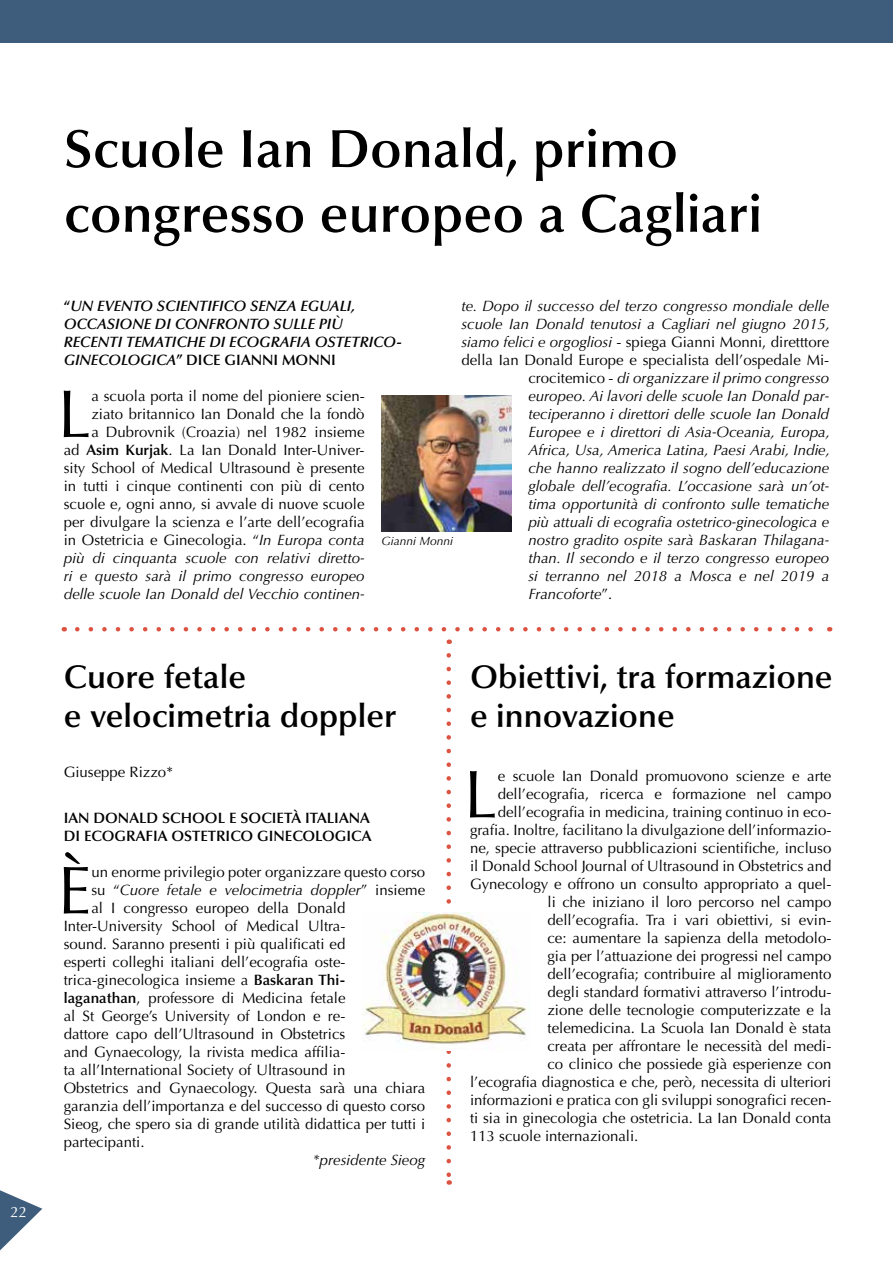
<style>
.page{position:relative;width:893px;height:1263px;background:#fff}
.page>*{position:absolute;margin:0;border:0;box-sizing:border-box;transform-origin:0 0}
.t1{font:67.5px "Optima LT Std";color:#000}
.t2{font:600 54px/64.8px "Optima LT Std";color:#000}
.t3{font:600 33px/39.6px "Optima LT Std";color:#000}
.t4{font:15px/18px "Optima LT Std";color:#000;text-align:right}
.t5{font:italic 15px "Optima LT Std";color:#000}
.t6{font:italic 600 15px/18px "Optima LT Std";color:#000}
.t7{font:600 15px/18px "Optima LT Std";color:#000}
.t8{font:15px "Optima LT Std";color:#fff}
.t9{font:italic 12px "Optima LT Std";color:#000}
.s1{font-style:normal}
.s2{font-weight:600}
.s3{font-style:italic}
</style>
<div class="page">
<div style="left:0;top:0;width:893px;height:43px;background:#3e5d7c"></div>
<svg style="left:0;top:1190px;width:42px;height:61px"></svg>
<svg style="left:77px;top:627px;width:736px;height:4px"></svg>
<img style="left:382px;top:395px;width:129px;height:136px">
<svg style="left:446px;top:655px;width:5px;height:530px"></svg>
<img style="left:362px;top:913px;width:165px;height:137px">
<p class="t8" style="left:10px;top:1203px;width:18px">22</p>
<h2 class="t2" style="left:64px;top:117px;width:700px">Scuole Ian Donald, primo congresso europeo a Cagliari</h2>
<p class="t6" style="left:64px;top:297px;width:340px"><span class="s1">“</span>UN EVENTO SCIENTIFICO SENZA EGUALI, OCCASIONE DI CONFRONTO SULLE PIÙ RECENTI TEMATICHE DI ECOGRAFIA OSTETRICO-GINECOLOGICA<span class="s1">” DICE GIANNI MONNI</span></p>
<h1 class="t1" style="left:58px;top:375px;width:35px">L</h1>
<p class="t4" style="left:64px;top:387px;width:302px">a scuola porta il nome del pioniere scien&shy;ziato britannico Ian Donald che la fondò<br>a Dubrovnik (Croazia) nel 1982 insieme<br>ad <span class="s2">Asim Kurjak</span>. La Ian Donald Inter-Univer&shy;sity School of Medical Ultrasound è presente in tutti i cinque continenti con più di cento scuole e, ogni anno, si avvale di nuove scuole per divulgare la scienza e l’arte dell’ecografia in Ostetricia e Ginecologia. “<span class="s3">In Europa conta più di cinquanta scuole con relativi diretto&shy;ri e questo sarà il primo congresso europeo delle scuole Ian Donald del Vecchio continen-</span></p>
<p class="t9" style="left:382px;top:533px;width:73px">Gianni Monni</p>
<p class="t5" style="left:461px;top:297px;width:369px">te. Dopo il successo del terzo congresso mondiale delle</p>
<p class="t5" style="left:461px;top:315px;width:370px">scuole Ian Donald tenutosi a Cagliari nel giugno 2015,</p>
<p class="t4" style="left:461px;top:333px;width:369px"><span class="s3">siamo felici e orgogliosi</span> - spiega Gianni Monni, diretttore</p>
<p class="t4" style="left:461px;top:351px;width:369px">della Ian Donald Europe e specialista dell’ospedale Mi-</p>
<p class="t5" style="left:528px;top:369px;width:302px"><span class="s1">crocitemico -</span> di organizzare il primo congresso</p>
<p class="t5" style="left:528px;top:387px;width:302px">europeo. Ai lavori delle scuole Ian Donald par-</p>
<p class="t5" style="left:528px;top:405px;width:302px">teciperanno i direttori delle scuole Ian Donald</p>
<p class="t5" style="left:528px;top:423px;width:303px">Europee e i direttori di Asia-Oceania, Europa,</p>
<p class="t5" style="left:528px;top:441px;width:303px">Africa, Usa, America Latina, Paesi Arabi, Indie,</p>
<p class="t5" style="left:528px;top:459px;width:302px">che hanno realizzato il sogno dell’educazione</p>
<p class="t5" style="left:528px;top:477px;width:302px">globale dell’ecografia. L’occasione sarà un’ot-</p>
<p class="t5" style="left:528px;top:495px;width:302px">tima opportunità di confronto sulle tematiche</p>
<p class="t5" style="left:528px;top:513px;width:302px">più attuali di ecografia ostetrico-ginecologica e</p>
<p class="t5" style="left:528px;top:531px;width:302px">nostro gradito ospite sarà Baskaran Thilagana-</p>
<p class="t5" style="left:528px;top:549px;width:302px">than. Il secondo e il terzo congresso europeo</p>
<p class="t5" style="left:528px;top:567px;width:302px">si terranno nel 2018 a Mosca e nel 2019 a</p>
<p class="t5" style="left:528px;top:585px;width:86px">Francoforte<span class="s1">”.</span></p>
<h3 class="t3" style="left:64px;top:657px;width:334px">Cuore fetale<br>e velocimetria doppler</h3>
<h3 class="t3" style="left:470px;top:657px;width:364px">Obiettivi, tra formazione e innovazione</h3>
<p class="t4" style="left:64px;top:763px;width:111px">Giuseppe Rizzo*</p>
<h1 class="t1" style="left:464px;top:755px;width:35px">L</h1>
<p class="t4" style="left:498px;top:767px;width:335px">e scuole Ian Donald promuovono scienze e arte</p>
<p class="t4" style="left:498px;top:785px;width:335px">dell’ecografia, ricerca e formazione nel campo</p>
<p class="t4" style="left:498px;top:803px;width:335px">dell’ecografia in medicina, training continuo in eco-</p>
<p class="t4" style="left:470px;top:821px;width:363px">grafia. Inoltre, facilitano la divulgazione dell’informazio-</p>
<p class="t4" style="left:470px;top:839px;width:363px">ne, specie attraverso pubblicazioni scientifiche, incluso</p>
<p class="t4" style="left:470px;top:857px;width:363px">il Donald School Journal of Ultrasound in Obstetrics and</p>
<p class="t4" style="left:470px;top:875px;width:363px">Gynecology e offrono un consulto appropriato a quel-</p>
<p class="t4" style="left:547px;top:893px;width:285px">li che iniziano il loro percorso nel campo</p>
<p class="t4" style="left:547px;top:911px;width:285px">dell’ecografia. Tra i vari obiettivi, si evin-</p>
<p class="t4" style="left:547px;top:929px;width:285px">ce: aumentare la sapienza della metodolo-</p>
<p class="t4" style="left:547px;top:947px;width:285px">gia per l’attuazione dei progressi nel campo</p>
<p class="t4" style="left:547px;top:965px;width:285px">dell’ecografia; contribuire al miglioramento</p>
<p class="t4" style="left:547px;top:983px;width:285px">degli standard formativi attraverso l’introdu-</p>
<p class="t4" style="left:547px;top:1001px;width:285px">zione delle tecnologie computerizzate e la</p>
<p class="t4" style="left:547px;top:1019px;width:285px">telemedicina. La Scuola Ian Donald è stata</p>
<p class="t4" style="left:547px;top:1037px;width:285px">creata per affrontare le necessità del medi-</p>
<p class="t4" style="left:547px;top:1055px;width:285px">co clinico che possiede già esperienze con</p>
<p class="t4" style="left:470px;top:1073px;width:363px">l’ecografia diagnostica e che, però, necessita di ulteriori</p>
<p class="t4" style="left:470px;top:1091px;width:363px">informazioni e pratica con gli sviluppi sonografici recen-</p>
<p class="t4" style="left:470px;top:1109px;width:363px">ti sia in ginecologia che ostetricia. La Ian Donald conta</p>
<p class="t4" style="left:470px;top:1127px;width:170px">113 scuole internazionali.</p>
<p class="t7" style="left:64px;top:809px;width:309px">IAN DONALD SCHOOL E SOCIETÀ ITALIANA<br>DI ECOGRAFIA OSTETRICO GINECOLOGICA</p>
<h1 class="t1" style="left:58px;top:851px;width:35px">È</h1>
<p class="t4" style="left:91px;top:863px;width:335px">un enorme privilegio poter organizzare questo corso</p>
<p class="t5" style="left:91px;top:881px;width:335px"><span class="s1">su “</span>Cuore fetale e velocimetria doppler<span class="s1">” insieme</span></p>
<p class="t4" style="left:91px;top:899px;width:255px">al I congresso europeo della Donald</p>
<p class="t4" style="left:64px;top:917px;width:283px">Inter-University School of Medical Ultra-</p>
<p class="t4" style="left:64px;top:935px;width:283px">sound. Saranno presenti i più qualificati ed</p>
<p class="t4" style="left:64px;top:953px;width:283px">esperti colleghi italiani dell’ecografia oste-</p>
<p class="t4" style="left:64px;top:971px;width:283px">trica-ginecologica insieme a <span class="s2">Baskaran Thi-</span></p>
<p class="t4" style="left:64px;top:989px;width:283px"><span class="s2">laganathan</span>, professore di Medicina fetale</p>
<p class="t4" style="left:64px;top:1007px;width:283px">al St George’s University of London e re-</p>
<p class="t4" style="left:64px;top:1025px;width:283px">dattore capo dell’Ultrasound in Obstetrics</p>
<p class="t4" style="left:64px;top:1043px;width:283px">and Gynaecology, la rivista medica affilia-</p>
<p class="t4" style="left:64px;top:1061px;width:283px">ta all’International Society of Ultrasound in</p>
<p class="t4" style="left:64px;top:1079px;width:363px">Obstetrics and Gynaecology. Questa sarà una chiara</p>
<p class="t4" style="left:64px;top:1097px;width:363px">garanzia dell’importanza e del successo di questo corso</p>
<p class="t4" style="left:64px;top:1115px;width:363px">Sieog, che spero sia di grande utilità didattica per tutti i</p>
<p class="t4" style="left:64px;top:1133px;width:82px">partecipanti.</p>
<p class="t5" style="left:313px;top:1151px;width:114px">*presidente Sieog</p>
</div>
